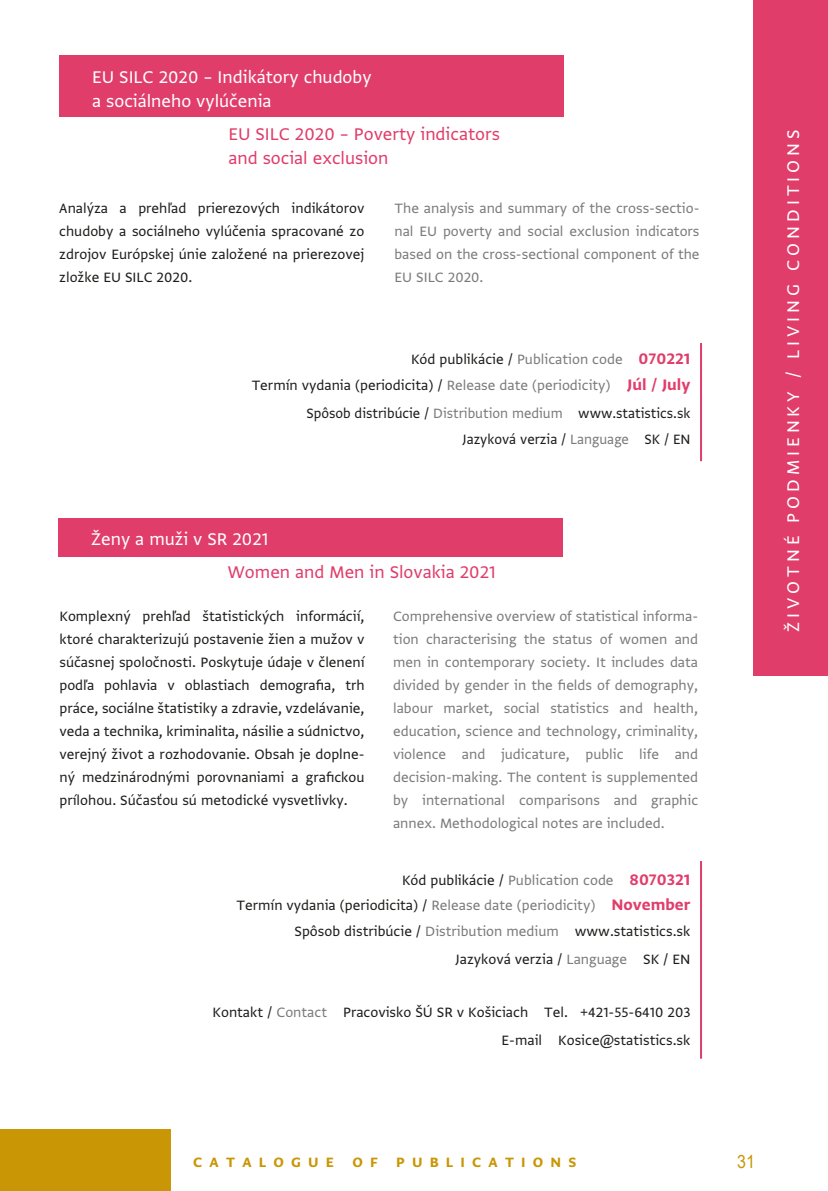
<style>
.page{position:relative;width:828px;height:1191px;background:#fff}
.page>*{position:absolute;margin:0;border:0;box-sizing:border-box;transform-origin:0 0}
.t1{font:20px/24px "Greta Sans Std";color:#e03d6a}
.t2{font:20px/24px "Greta Sans Std";color:#fff}
.t3{font:20px "Greta Sans Std";letter-spacing:.2em;color:#fff}
.t4{font:18.4px "Arial";color:#c99606;scale:.87 1}
.t5{font:16px/23px "Greta Sans Std";color:#1d1d1b;text-align:right}
.t6{font:16px/23px "Greta Sans Std";color:#7c7b7b;text-align:justify}
.t7{font:16px "Greta Sans Std Bld";letter-spacing:.45em;color:#c99606}
.s1{color:#7c7b7b}
.s2{font-family:"Greta Sans Std Bld";font-size:18px;color:#e03d6a}
</style>
<div class="page">
<div style="left:0;top:1129px;width:171px;height:62px;background:#c99606"></div>
<div style="left:753px;top:0;width:75px;height:664px;background:#e03d6a"></div>
<div style="left:59px;top:55px;width:504px;height:62px;background:#e03d6a"></div>
<hr style="left:700px;top:343px;width:2px;height:118px;background:#e03d6a">
<div style="left:58px;top:518px;width:504px;height:39px;background:#e03d6a"></div>
<hr style="left:700px;top:861px;width:2px;height:197px;background:#e03d6a">
<p class="t2" style="left:92px;top:64px;width:281px">EU SILC 2020 – Indikátory chudoby a sociálneho vylúčenia</p>
<p class="t1" style="left:228px;top:122px;width:273px">EU SILC 2020 – Poverty indicators and social exclusion</p>
<p class="t5" style="left:59px;top:197px;width:307px;text-align:justify">Analýza a prehľad prierezových indikátorov chudoby a sociálneho vylúčenia spracované zo zdrojov Európskej únie založené na prierezovej zložke EU SILC 2020.</p>
<p class="t6" style="left:394px;top:197px;width:307px">The analysis and summary of the cross-sectio&shy;nal EU poverty and social exclusion indicators based on the cross-sectional component of the EU SILC 2020.</p>
<p class="t5" style="left:252px;top:346px;width:440px;line-height:25.8px">Kód publikácie / <span class="s1">Publication code</span> <span class="s2">070221<br></span>Termín vydania (periodicita) / <span class="s1">Release date (periodicity)</span> <span class="s2">Júl / July</span></p>
<p class="t5" style="left:306px;top:399px;width:385px;line-height:26px">Spôsob distribúcie / <span class="s1">Distribution medium</span> www.statistics.sk<br>Jazyková verzia / <span class="s1">Language</span> SK / EN</p>
<p class="t2" style="left:91px;top:526px;width:179px">Ženy a muži v SR 2021</p>
<p class="t1" style="left:227px;top:559px;width:270px">Women and Men in Slovakia 2021</p>
<p class="t5" style="left:59px;top:605px;width:307px;text-align:justify">Komplexný prehľad štatistických informácií, ktoré charakterizujú postavenie žien a mužov v súčasnej spoločnosti. Poskytuje údaje v členení podľa pohlavia v oblastiach demografia, trh práce, sociálne štatistiky a zdravie, vzdelávanie, veda a technika, kriminalita, násilie a súdnictvo, verejný život a rozhodovanie. Obsah je doplne&shy;ný medzinárodnými porovnaniami a grafickou prílohou. Súčasťou sú metodické vysvetlivky.</p>
<p class="t6" style="left:393px;top:605px;width:307px">Comprehensive overview of statistical informa&shy;tion characterising the status of women and men in contemporary society. It includes data divided by gender in the fields of demography, labour market, social statistics and health, education, science and technology, criminality, violence and judicature, public life and decision-making. The content is supplemented by international comparisons and graphic annex. Methodological notes are included.</p>
<p class="t5" style="left:236px;top:866px;width:455px;line-height:25.6px">Kód publikácie / <span class="s1">Publication code</span> <span class="s2">8070321<br></span>Termín vydania (periodicita) / <span class="s1">Release date (periodicity)</span> <span class="s2">November<br></span>Spôsob distribúcie / <span class="s1">Distribution medium</span> www.statistics.sk</p>
<p class="t5" style="left:455px;top:947px;width:236px">Jazyková verzia / <span class="s1">Language</span> SK / EN</p>
<p class="t5" style="left:212px;top:998px;width:479px;line-height:27.4px">Kontakt / <span class="s1">Contact</span> Pracovisko ŠÚ SR v Košiciach Tel. +421-55-6410 203<br>E-mail Kosice@statistics.sk</p>
<p class="t3" style="left:781px;top:632px;width:504px;rotate:-90deg">ŽIVOTNÉ PODMIENKY / LIVING CONDITIONS</p>
<p class="t7" style="left:193px;top:1152px;width:385px">CATALOGUE OF PUBLICATIONS</p>
<p class="t4" style="left:737px;top:1149px;width:22px">31</p>
</div>
